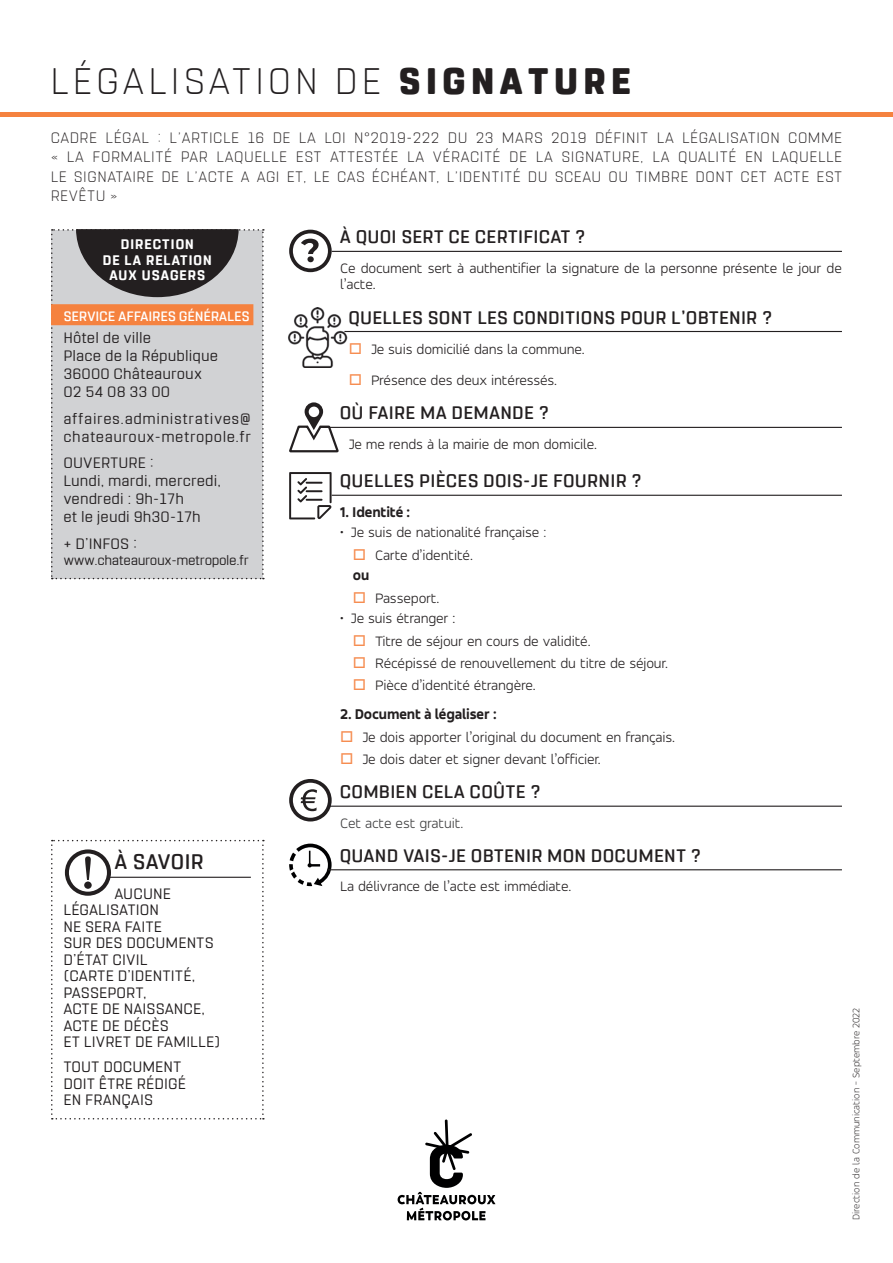
<style>
.page{position:relative;width:893px;height:1263px;background:#fff}
.page>*{position:absolute;margin:0;border:0;box-sizing:border-box;transform-origin:0 0}
.t1{font:300 36.75px "Rohn Rounded";letter-spacing:.15em;color:#231f20}
.t2{font:500 21px "Rohn Rounded";letter-spacing:.045em;color:#231f20}
.t3{font:500 18px "Rohn Rounded";letter-spacing:.05em;color:#231f20}
.t4{font:300 15px/20.7px "Accord";letter-spacing:-.01em;color:#231f20}
.t5{font:300 15px/19.5px "Rohn Rounded";letter-spacing:.08em;color:#231f20;text-align:justify}
.t6{font:15px/16.5px "Rohn";letter-spacing:.05em;color:#231f20}
.t7{font:15px/18px "Rohn Rounded";letter-spacing:.05em;color:#231f20}
.t8{font:15px/18px "Rohn Rounded";letter-spacing:.075em;color:#231f20}
.t9{font:800 15px "Accord";letter-spacing:-.01em;color:#231f20}
.t10{font:300 15px "Accord";letter-spacing:-.01em;color:#3e3e3f}
.t11{font:700 13.8px/15.6px "Rohn Rounded";letter-spacing:.08em;color:#fff;text-align:center}
.t12{font:13.5px "Rohn Rounded";letter-spacing:.02em;color:#231f20}
.t13{font:500 13.5px "Rohn Rounded";letter-spacing:.03em;color:#fff}
.t14{font:200 10.5px "Accord";color:#231f20}
.s1{font-weight:800}
.s2{color:#f68d51}
.s3{color:#3e3e3f}
</style>
<div class="page">
<hr style="left:0;top:112px;width:893px;height:4px;background:#f5823f">
<svg style="left:289px;top:230px;width:43px;height:42px"></svg>
<svg style="left:289px;top:402px;width:49px;height:51px"></svg>
<div style="left:309px;top:407px;width:10px;height:10px;background:#fff;border-radius:50%"></div>
<svg style="left:290px;top:519px;width:30px;height:1px"></svg>
<svg style="left:289px;top:472px;width:43px;height:47px"></svg>
<svg style="left:289px;top:779px;width:43px;height:42px"></svg>
<svg style="left:289px;top:844px;width:43px;height:42px"></svg>
<svg style="left:398px;top:1119px;width:97px;height:101px"></svg>
<svg style="left:51px;top:840px;width:213px;height:279px"></svg>
<img style="left:288px;top:308px;width:59px;height:59px">
<hr style="left:332px;top:251px;width:510px;height:1px;background:#231f20">
<hr style="left:344px;top:331px;width:498px;height:1px;background:#231f20">
<hr style="left:319px;top:427px;width:523px;height:1px;background:#231f20">
<hr style="left:332px;top:495px;width:510px;height:1px;background:#231f20">
<hr style="left:327px;top:806px;width:515px;height:1px;background:#231f20">
<hr style="left:327px;top:869px;width:515px;height:1px;background:#231f20">
<svg style="left:51px;top:229px;width:213px;height:350px;background:#babbbd"></svg>
<div style="left:51px;top:304px;width:202px;height:21px;background:#f5823f"></div>
<h1 class="t1" style="left:51px;top:60px;width:581px">LÉGALISATION DE <span class="s1">SIGNATURE</span></h1>
<p class="t5" style="left:51px;top:128px;width:792px">CADRE LÉGAL : L’ARTICLE 16 DE LA LOI N°2019-222 DU 23 MARS 2019 DÉFINIT LA LÉGALISATION COMME « LA FORMALITÉ PAR LAQUELLE EST ATTESTÉE LA VÉRACITÉ DE LA SIGNATURE, LA QUALITÉ EN LAQUELLE LE SIGNATAIRE DE L’ACTE A AGI ET, LE CAS ÉCHÉANT, L’IDENTITÉ DU SCEAU OU TIMBRE DONT CET ACTE EST REVÊTU »</p>
<p class="t11" style="left:103px;top:236px;width:110px">DIRECTION<br>DE LA RELATION<br>AUX USAGERS</p>
<p class="t13" style="left:64px;top:308px;width:187px">SERVICE AFFAIRES GÉNÉRALES</p>
<p class="t7" style="left:64px;top:329px;width:155px">Hôtel de ville<br>Place de la République<br>36000 Châteauroux<br>02 54 08 33 00</p>
<p class="t8" style="left:64px;top:409px;width:189px">affaires.administratives@ chateauroux-metropole.fr</p>
<p class="t7" style="left:64px;top:454px;width:158px">OUVERTURE :<br>Lundi, mardi, mercredi, vendredi : 9h-17h<br>et le jeudi 9h30-17h</p>
<p class="t7" style="left:64px;top:534px;width:75px">+ D’INFOS :</p>
<p class="t12" style="left:64px;top:552px;width:186px">www.chateauroux-metropole.fr</p>
<h2 class="t2" style="left:115px;top:850px;width:90px">À SAVOIR</h2>
<p class="t6" style="left:64px;top:885px;width:158px;text-indent:51px">AUCUNE<br>LÉGALISATION<br>NE SERA FAITE<br>SUR DES DOCUMENTS<br>D’ÉTAT CIVIL<br>(CARTE D’IDENTITÉ,<br>PASSEPORT,<br>ACTE DE NAISSANCE,<br>ACTE DE DÉCÈS<br>ET LIVRET DE FAMILLE)</p>
<p class="t6" style="left:64px;top:1058px;width:123px">TOUT DOCUMENT<br>DOIT ÊTRE RÉDIGÉ<br>EN FRANÇAIS</p>
<p class="t3" style="left:340px;top:227px;width:247px">À QUOI SERT CE CERTIFICAT ?</p>
<p class="t4" style="left:340px;top:259px;width:503px;line-height:16.5px">Ce document sert à authentifier la signature de la personne présente le jour de l’acte.</p>
<p class="t3" style="left:349px;top:307px;width:425px">QUELLES SONT LES CONDITIONS POUR L’OBTENIR ?</p>
<p class="t4" style="left:349px;top:339px;width:238px"><span class="s2">□</span> Je suis domicilié dans la commune.</p>
<p class="t4" style="left:349px;top:370px;width:210px"><span class="s2">□</span> Présence des deux intéressés.</p>
<p class="t3" style="left:340px;top:403px;width:210px">OÙ FAIRE MA DEMANDE ?</p>
<p class="t4" style="left:349px;top:433px;width:250px">Je me rends à la mairie de mon domicile.</p>
<p class="t3" style="left:340px;top:471px;width:303px">QUELLES PIÈCES DOIS-JE FOURNIR ?</p>
<p class="t4" style="left:340px;top:501px;width:208px"><span class="s1">1. Identité :<br>·</span> Je suis de nationalité française <span class="s3">:</span></p>
<p class="t4" style="left:353px;top:544px;width:121px"><span class="s2">□</span> Carte d’identité. <span class="s1">ou</span></p>
<p class="t4" style="left:340px;top:587px;width:117px;text-align:center"><span class="s2">□</span> Passeport.<br><span class="s1">·</span> Je suis étranger :</p>
<p class="t4" style="left:353px;top:630px;width:239px"><span class="s2">□</span> Titre de séjour en cours de validité.</p>
<p class="t4" style="left:353px;top:652px;width:317px"><span class="s2">□</span> Récépissé de renouvellement du titre de séjour.</p>
<p class="t4" style="left:353px;top:674px;width:184px"><span class="s2">□</span> Pièce d’identité étrangère.</p>
<p class="t9" style="left:340px;top:705px;width:158px">2. Document à légaliser :</p>
<p class="t4" style="left:340px;top:726px;width:337px"><span class="s2">□</span> Je dois apporter l’original du document en français.</p>
<p class="t4" style="left:340px;top:748px;width:262px"><span class="s2">□</span> Je dois dater et signer devant l’officier.</p>
<p class="t3" style="left:340px;top:782px;width:202px">COMBIEN CELA COÛTE ?</p>
<p class="t10" style="left:340px;top:814px;width:125px">Cet acte est gratuit.</p>
<p class="t3" style="left:340px;top:845px;width:362px">QUAND VAIS-JE OBTENIR MON DOCUMENT ?</p>
<p class="t4" style="left:340px;top:875px;width:233px">La délivrance de l’acte est immédiate.</p>
<p class="t14" style="left:850px;top:1220px;width:213px;rotate:-90deg">Direction de la Communication - Septembre 2022</p>
</div>
